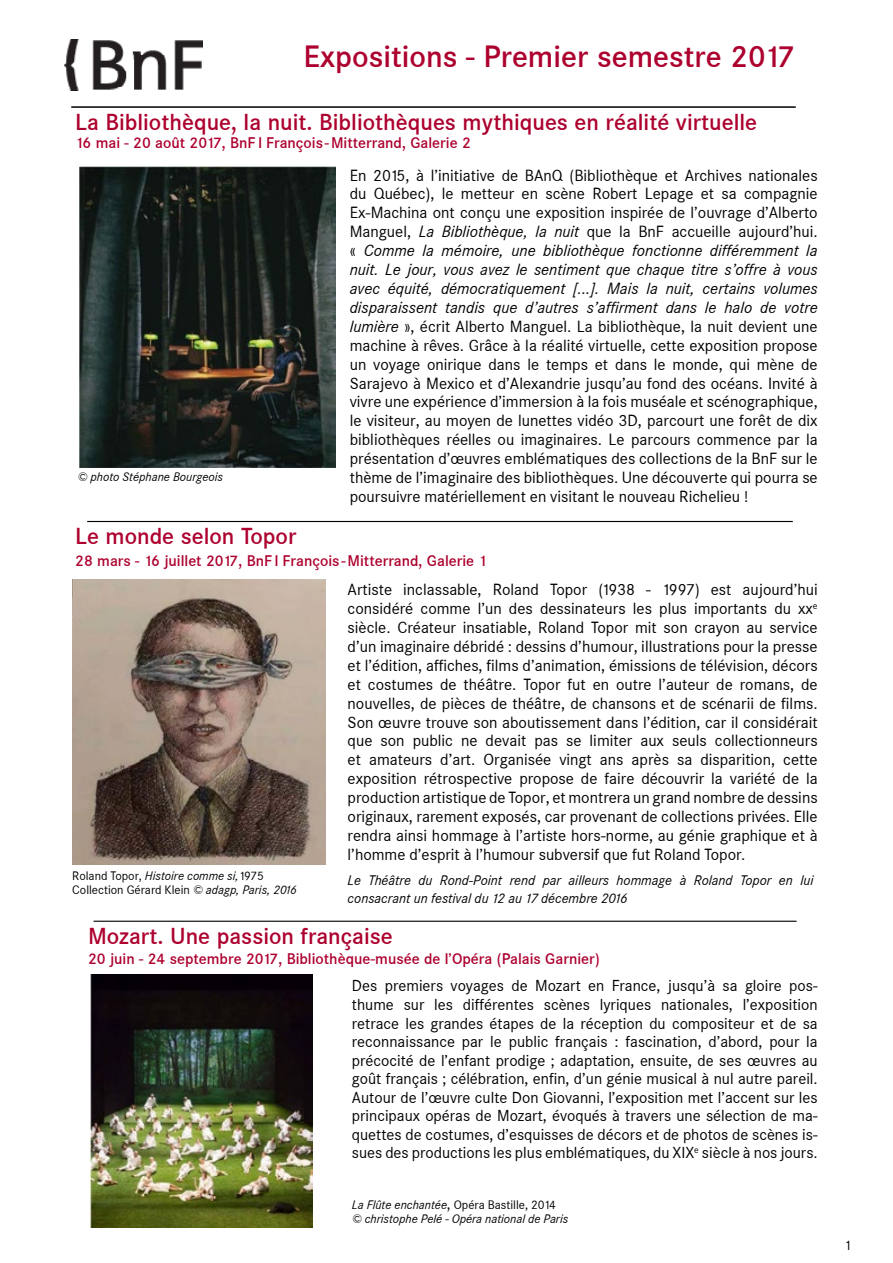
<style>
.page{position:relative;width:893px;height:1263px;background:#fff}
.page>*{position:absolute;margin:0;border:0;box-sizing:border-box;transform-origin:0 0}
.t1{font:500 30px "Corporate SBQ";color:#ad002e}
.t2{font:500 22.5px "Corporate SBQ";color:#ad002e}
.t3{font:15.75px/18.9px "Corporate SBQ";color:#000;text-align:justify}
.t4{font:15.45px/18.6px "Corporate SBQ";color:#000;text-align:justify}
.t5{font:500 15px "Corporate SBQ";color:#ad002e}
.t6{font:italic 13.5px/18.9px "Corporate SBQ";color:#000}
.t7{font:13.5px "Corporate SBQ";color:#000}
.t8{font:italic 12px/14.4px "Corporate SBQ";color:#000}
.t9{font:12px/14.4px "Corporate SBQ";color:#000}
.s1{font-style:italic}
.s2{font-weight:500;font-style:normal}
.s3{font-style:normal}
</style>
<div class="page">
<hr style="left:71px;top:106px;width:725px;height:2px;background:#000">
<hr style="left:87px;top:521px;width:706px;height:1px;background:#000">
<hr style="left:94px;top:921px;width:703px;height:1px;background:#000">
<img style="left:65px;top:39px;width:138px;height:52px">
<img style="left:80px;top:166px;width:256px;height:302px">
<img style="left:72px;top:579px;width:253px;height:285px">
<img style="left:90px;top:975px;width:222px;height:253px">
<h2 class="t1" style="left:303px;top:38px;width:493px">Expositions - Premier semestre 2017</h2>
<h3 class="t2" style="left:75px;top:108px;width:683px">La Bibliothèque, la nuit. Bibliothèques mythiques en réalité virtuelle</h3>
<p class="t5" style="left:75px;top:134px;width:397px">16 mai - 20 août 2017, BnF I François-Mitterrand, Galerie 2</p>
<p class="t3" style="left:350px;top:166px;width:469px">En 2015, à l’initiative de BAnQ (Bibliothèque et Archives nationales du Québec), le metteur en scène Robert Lepage et sa compagnie Ex-Machina ont conçu une exposition inspirée de l’ouvrage d’Alberto Manguel, <span class="s1">La Bibliothèque, la nuit</span> que la BnF accueille aujourd’hui. « <span class="s1">Comme la mémoire, une bibliothèque fonctionne différemment la nuit. Le jour, vous avez le sentiment que chaque titre s’offre à vous avec équité, démocratiquement [...]. Mais la nuit, certains volumes disparaissent tandis que d’autres s’affirment dans le halo de votre lumière</span> », écrit Alberto Manguel. La bibliothèque, la nuit devient une machine à rêves. Grâce à la réalité virtuelle, cette exposition propose un voyage onirique dans le temps et dans le monde, qui mène de Sarajevo à Mexico et d’Alexandrie jusqu’au fond des océans. Invité à vivre une expérience d’immersion à la fois muséale et scénographique, le visiteur, au moyen de lunettes vidéo 3D, parcourt une forêt de dix bibliothèques réelles ou imaginaires. Le parcours commence par la présentation d’œuvres emblématiques des collections de la BnF sur le thème de l’imaginaire des bibliothèques. Une découverte qui pourra se poursuivre matériellement en visitant le nouveau Richelieu !</p>
<p class="t8" style="left:78px;top:470px;width:147px">© photo Stéphane Bourgeois</p>
<h3 class="t2" style="left:75px;top:523px;width:223px">Le monde selon Topor</h3>
<p class="t5" style="left:75px;top:552px;width:414px">28 mars - 16 juillet 2017, BnF I François-Mitterrand, Galerie 1</p>
<p class="t3" style="left:348px;top:580px;width:472px">Artiste inclassable, Roland Topor (1938 - 1997) est aujourd’hui considéré comme l’un des dessinateurs les plus importants du xx<sup>e </sup>siècle. Créateur insatiable, Roland Topor mit son crayon au service d’un imaginaire débridé : dessins d’humour, illustrations pour la presse et l’édition, affiches, films d’animation, émissions de télévision, décors et costumes de théâtre. Topor fut en outre l’auteur de romans, de nouvelles, de pièces de théâtre, de chansons et de scénarii de films.<br>Son œuvre trouve son aboutissement dans l’édition, car il considérait que son public ne devait pas se limiter aux seuls collectionneurs et amateurs d’art. Organisée vingt ans après sa disparition, cette exposition rétrospective propose de faire découvrir la variété de la production artistique de Topor, et montrera un grand nombre de dessins originaux, rarement exposés, car provenant de collections privées. Elle rendra ainsi hommage à l’artiste hors-norme, au génie graphique et à l’homme d’esprit à l’humour subversif que fut Roland Topor.</p>
<p class="t6" style="left:348px;top:870px;width:467px">Le Théâtre du Rond-Point rend par ailleurs hommage à Roland Topor en lui consacrant un festival du 12 au 17 décembre 2016</p>
<h3 class="t2" style="left:88px;top:923px;width:306px">Mozart. Une passion française</h3>
<p class="t5" style="left:88px;top:950px;width:513px">20 juin - 24 septembre 2017, Bibliothèque-musée de l’Opéra (Palais Garnier)</p>
<p class="t4" style="left:352px;top:977px;width:467px">Des premiers voyages de Mozart en France, jusqu’à sa gloire pos&shy;thume sur les différentes scènes lyriques nationales, l’exposition retrace les grandes étapes de la réception du compositeur et de sa reconnaissance par le public français : fascination, d’abord, pour la précocité de l’enfant prodige ; adaptation, ensuite, de ses œuvres au goût français ; célébration, enfin, d’un génie musical à nul autre pareil.<br>Autour de l’œuvre culte Don Giovanni, l’exposition met l’accent sur les principaux opéras de Mozart, évoqués à travers une sélection de ma&shy;quettes de costumes, d’esquisses de décors et de photos de scènes is&shy;sues des productions les plus emblématiques, du XIX<sup>e</sup> siècle à nos jours.</p>
<p class="t8" style="left:352px;top:1197px;width:218px">La Flûte enchantée<span class="s2">,</span> <span class="s3">Opéra Bastille, 2014 </span>© christophe Pelé - Opéra national de Paris</p>
<p class="t9" style="left:72px;top:869px;width:226px">Roland Topor, <span class="s1">Histoire comme si,</span>1975<br>Collection Gérard Klein <span class="s1">© adagp, Paris, 2016</span></p>
<p class="t7" style="left:844px;top:1237px;width:9px">1</p>
</div>
